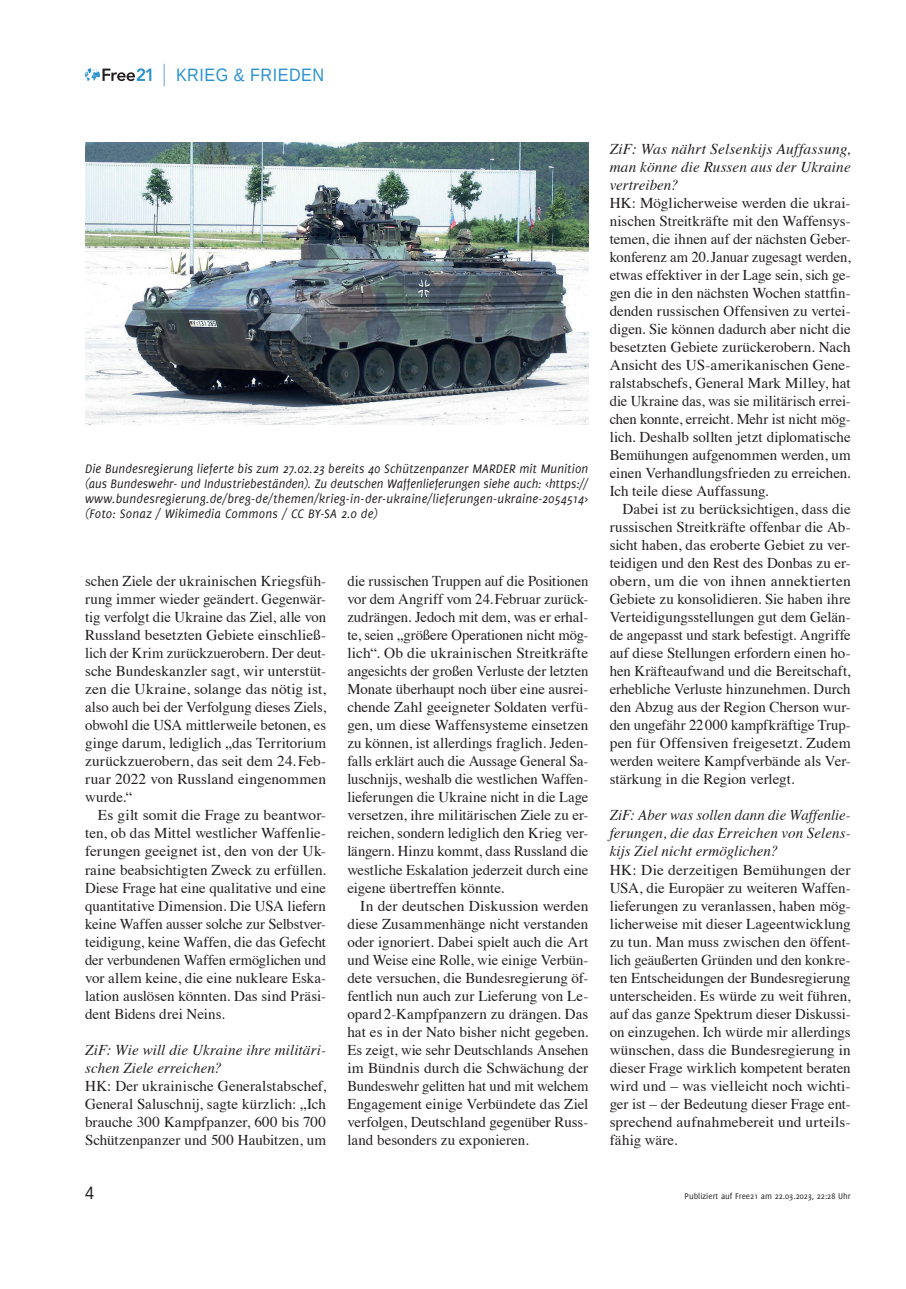
<style>
.page{position:relative;width:906px;height:1289px;background:#fff}
.page>*{position:absolute;margin:0;border:0;box-sizing:border-box;transform-origin:0 0}
.t1{font:18px "Liberation Sans";letter-spacing:.03em;color:#2a92d0;scale:.9 1}
.t2{font:18px "Liberation Sans";color:#231f20;scale:.9 1}
.t3{font:15px/18px "Times";color:#231f20;text-align:justify}
.t4{font:italic 15px/18px "Times";letter-spacing:.005em;color:#231f20;text-align:justify}
.t5{font:italic 13.5px/15px "Delicious";letter-spacing:.015em;color:#231f20;text-align:justify}
.t6{font:9px "Delicious";color:#231f20}
</style>
<div class="page">
<svg style="left:85px;top:68px;width:66px;height:13px"></svg>
<hr style="left:163px;top:64px;width:2px;height:22px;background:#9abfe5">
<img style="left:85px;top:142px;width:503px;height:282px">
<p class="t1" style="left:176px;top:63px;width:166px">KRIEG &amp; FRIEDEN</p>
<p class="t5" style="left:85px;top:461px;width:505px">Die Bundesregierung lieferte bis zum 27.02.23 bereits 40 Schützenpanzer MARDER mit Munition (aus Bundeswehr- und Industriebeständen). Zu deutschen Waffenlieferungen siehe auch: &lt;https:// www.bundesregierung.de/breg-de/themen/krieg-in-der-ukraine/lieferungen-ukraine-2054514&gt; (Foto: Sonaz / Wikimedia Commons / CC BY-SA 2.0 de)</p>
<p class="t3" style="left:85px;top:571px;width:242px">schen Ziele der ukrainischen Kriegsfüh&shy;rung immer wieder geändert. Gegenwär&shy;tig verfolgt die Ukraine das Ziel, alle von Russland besetzten Gebiete einschließ&shy;lich der Krim zurückzuerobern. Der deut&shy;sche Bundeskanzler sagt, wir unterstüt&shy;zen die Ukraine, solange das nötig ist, also auch bei der Verfolgung dieses Ziels, obwohl die USA mittlerweile betonen, es ginge darum, lediglich „das Territorium zurückzuerobern, das seit dem 24.Feb&shy;ruar 2022 von Russland eingenommen wurde.“</p>
<p class="t3" style="left:85px;top:805px;width:242px;text-indent:13px">Es gilt somit die Frage zu beantwor&shy;ten, ob das Mittel westlicher Waffenlie&shy;ferungen geeignet ist, den von der Uk&shy;raine beabsichtigten Zweck zu erfüllen.<br>Diese Frage hat eine qualitative und eine quantitative Dimension. Die USA liefern keine Waffen ausser solche zur Selbstver&shy;teidigung, keine Waffen, die das Gefecht der verbundenen Waffen ermöglichen und vor allem keine, die eine nukleare Eska&shy;lation auslösen könnten. Das sind Präsi&shy;dent Bidens drei Neins.</p>
<p class="t4" style="left:85px;top:1039px;width:242px">ZiF: Wie will die Ukraine ihre militäri&shy;schen Ziele erreichen?</p>
<p class="t3" style="left:85px;top:1075px;width:242px">HK: Der ukrainische Generalstabschef, General Saluschnij, sagte kürzlich: „Ich brauche 300 Kampfpanzer, 600 bis 700<br>Schützenpanzer und 500 Haubitzen, um</p>
<p class="t3" style="left:347px;top:571px;width:242px">die russischen Truppen auf die Positionen vor dem Angriff vom 24.Februar zurück&shy;zudrängen. Jedoch mit dem, was er erhal&shy;te, seien „größere Operationen nicht mög&shy;lich“. Ob die ukrainischen Streitkräfte angesichts der großen Verluste der letzten Monate überhaupt noch über eine ausrei&shy;chende Zahl geeigneter Soldaten verfü&shy;gen, um diese Waffensysteme einsetzen zu können, ist allerdings fraglich. Jeden&shy;falls erklärt auch die Aussage General Sa&shy;luschnijs, weshalb die westlichen Waffen&shy;lieferungen die Ukraine nicht in die Lage versetzen, ihre militärischen Ziele zu er&shy;reichen, sondern lediglich den Krieg ver&shy;längern. Hinzu kommt, dass Russland die westliche Eskalation jederzeit durch eine eigene übertreffen könnte.</p>
<p class="t3" style="left:347px;top:895px;width:242px;text-indent:13px">In der deutschen Diskussion werden diese Zusammenhänge nicht verstanden oder ignoriert. Dabei spielt auch die Art und Weise eine Rolle, wie einige Verbün&shy;dete versuchen, die Bundesregierung öf&shy;fentlich nun auch zur Lieferung von Le&shy;opard 2-Kampfpanzern zu drängen. Das hat es in der Nato bisher nicht gegeben.<br>Es zeigt, wie sehr Deutschlands Ansehen im Bündnis durch die Schwächung der Bundeswehr gelitten hat und mit welchem Engagement einige Verbündete das Ziel verfolgen, Deutschland gegenüber Russ&shy;land besonders zu exponieren.</p>
<p class="t4" style="left:609px;top:139px;width:242px">ZiF: Was nährt Selsenkijs Auffassung, man könne die Russen aus der Ukraine vertreiben?</p>
<p class="t3" style="left:609px;top:193px;width:242px">HK: Möglicherweise werden die ukrai&shy;nischen Streitkräfte mit den Waffensys&shy;temen, die ihnen auf der nächsten Geber&shy;konferenz am 20.Januar zugesagt werden, etwas effektiver in der Lage sein, sich ge&shy;gen die in den nächsten Wochen stattfin&shy;denden russischen Offensiven zu vertei&shy;digen. Sie können dadurch aber nicht die besetzten Gebiete zurückerobern. Nach Ansicht des US-amerikanischen Gene&shy;ralstabschefs, General Mark Milley, hat die Ukraine das, was sie militärisch errei&shy;chen konnte, erreicht. Mehr ist nicht mög&shy;lich. Deshalb sollten jetzt diplomatische Bemühungen aufgenommen werden, um einen Verhandlungsfrieden zu erreichen.<br>Ich teile diese Auffassung.</p>
<p class="t3" style="left:609px;top:499px;width:242px;text-indent:13px">Dabei ist zu berücksichtigen, dass die russischen Streitkräfte offenbar die Ab&shy;sicht haben, das eroberte Gebiet zu ver&shy;teidigen und den Rest des Donbas zu er&shy;obern, um die von ihnen annektierten Gebiete zu konsolidieren. Sie haben ihre Verteidigungsstellungen gut dem Gelän&shy;de angepasst und stark befestigt. Angriffe auf diese Stellungen erfordern einen ho&shy;hen Kräfteaufwand und die Bereitschaft, erhebliche Verluste hinzunehmen. Durch den Abzug aus der Region Cherson wur&shy;den ungefähr 22000 kampfkräftige Trup&shy;pen für Offensiven freigesetzt. Zudem werden weitere Kampfverbände als Ver&shy;stärkung in die Region verlegt.</p>
<p class="t4" style="left:609px;top:805px;width:242px">ZiF: Aber was sollen dann die Waffenlie&shy;ferungen, die das Erreichen von Selens&shy;kijs Ziel nicht ermöglichen?</p>
<p class="t3" style="left:609px;top:859px;width:242px">HK: Die derzeitigen Bemühungen der USA, die Europäer zu weiteren Waffen&shy;lieferungen zu veranlassen, haben mög&shy;licherweise mit dieser Lageentwicklung zu tun. Man muss zwischen den öffent&shy;lich geäußerten Gründen und den konkre&shy;ten Entscheidungen der Bundesregierung unterscheiden. Es würde zu weit führen, auf das ganze Spektrum dieser Diskussi&shy;on einzugehen. Ich würde mir allerdings wünschen, dass die Bundesregierung in dieser Frage wirklich kompetent beraten wird und – was vielleicht noch wichti&shy;ger ist – der Bedeutung dieser Frage ent&shy;sprechend aufnahmebereit und urteils&shy;fähig wäre.</p>
<p class="t2" style="left:85px;top:1180px;width:12px">4</p>
<p class="t6" style="left:684px;top:1190px;width:168px">Publiziert auf Free21 am 22.03.2023, 22:28 Uhr</p>
</div>
